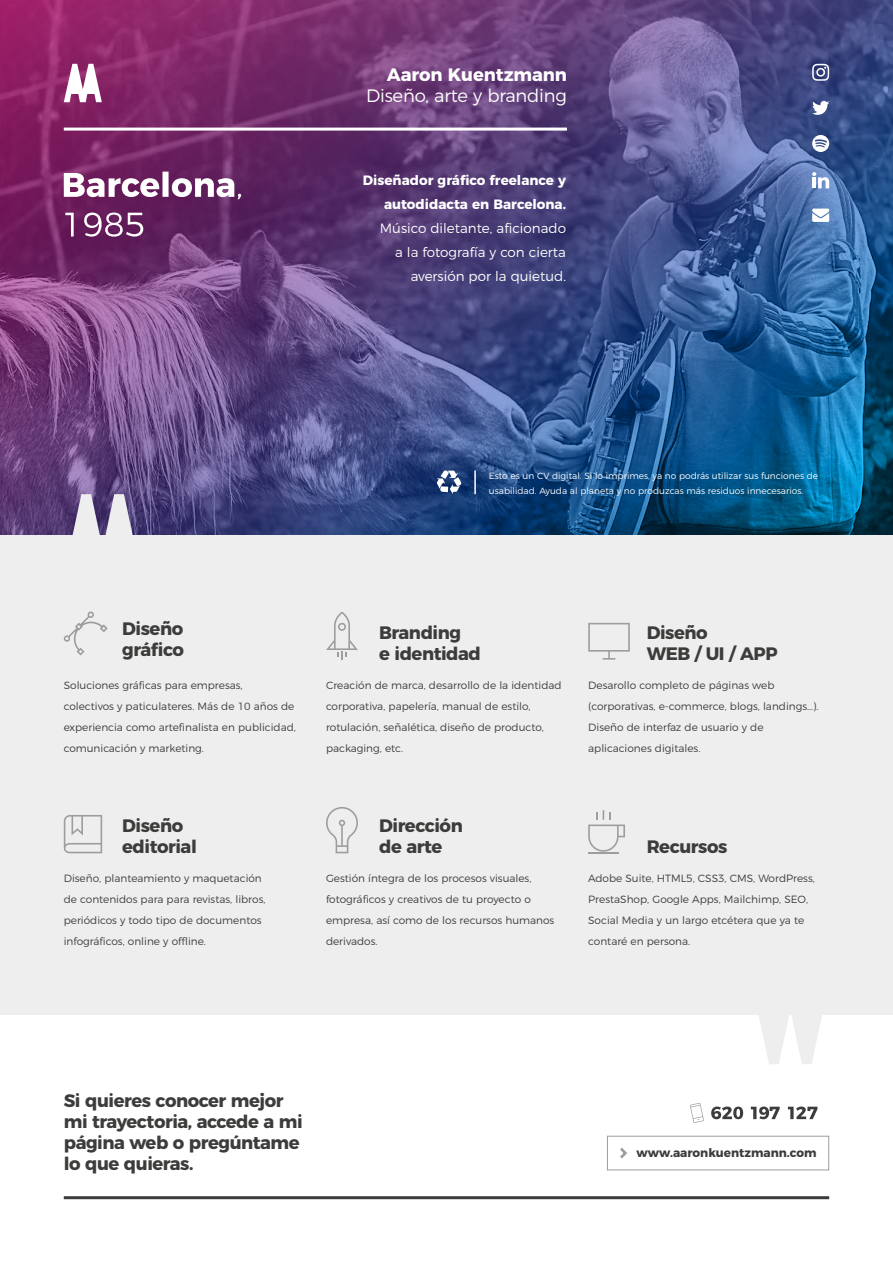
<style>
.page{position:relative;width:893px;height:1263px;background:#fff}
.page>*{position:absolute;margin:0;border:0;box-sizing:border-box;transform-origin:0 0}
.t1{font:700 18px/21px "Montserrat";letter-spacing:-.025em;color:#3c3c3b}
.t2{font:300 18px "Montserrat";letter-spacing:-.01em;color:#fff}
.t3{font:700 18px "Montserrat";letter-spacing:-.005em;color:#fff}
.t4{font:300 13.5px/24px "Montserrat";color:#fff;text-align:right}
.t5{font:700 13.5px/24px "Montserrat";color:#fff;text-align:right}
.t6{font:700 12px "Montserrat";color:#3c3c3b}
.t7{font:300 10.5px/21px "Montserrat";color:#3c3c3b}
.t8{font:300 9px/15px "Montserrat";color:#fff}
</style>
<div class="page">
<img style="left:0;top:0;width:893px;height:535px">
<svg style="left:64px;top:64px;width:38px;height:38px"></svg>
<hr style="left:64px;top:128px;width:503px;height:3px;background:#fff">
<hr style="left:64px;top:1196px;width:765px;height:3px;background:#3c3c3b">
<svg style="left:65px;top:213px;width:78px;height:24px"></svg>
<svg style="left:64px;top:172px;width:177px;height:27px"></svg>
<div style="left:0;top:535px;width:893px;height:479px;background:#eee"></div>
<svg style="left:752px;top:1014px;width:77px;height:50px"></svg>
<svg style="left:64px;top:494px;width:77px;height:41px;background:#998fad"></svg>
<svg style="left:63px;top:611px;width:45px;height:44px"></svg>
<svg style="left:588px;top:623px;width:42px;height:37px"></svg>
<svg style="left:326px;top:612px;width:32px;height:48px"></svg>
<svg style="left:64px;top:815px;width:38px;height:38px"></svg>
<svg style="left:326px;top:807px;width:32px;height:46px"></svg>
<hr style="left:588px;top:852px;width:31px;height:1px;background:#9d9d9c">
<svg style="left:588px;top:810px;width:37px;height:42px"></svg>
<svg style="left:690px;top:1103px;width:14px;height:20px"></svg>
<svg style="left:711px;top:1106px;width:106px;height:13px"></svg>
<svg style="left:620px;top:1148px;width:7px;height:11px"></svg>
<div style="left:607px;top:1136px;width:222px;height:34px;border:1px solid #9d9d9c"></div>
<svg style="left:812px;top:64px;width:17px;height:17px"></svg>
<svg style="left:812px;top:101px;width:17px;height:14px"></svg>
<svg style="left:812px;top:135px;width:17px;height:17px"></svg>
<svg style="left:812px;top:172px;width:17px;height:16px"></svg>
<svg style="left:812px;top:209px;width:17px;height:13px"></svg>
<svg style="left:437px;top:470px;width:24px;height:24px"></svg>
<hr style="left:474px;top:470px;width:2px;height:24px;background:#fff">
<h1 class="t3" style="left:387px;top:60px;width:182px">Aaron Kuentzmann</h1>
<h1 class="t2" style="left:366px;top:82px;width:202px">Diseño, arte y branding</h1>
<p class="t5" style="left:363px;top:167px;width:205px">Diseñador gráfico freelance y autodidacta en Barcelona.</p>
<p class="t4" style="left:380px;top:215px;width:188px">Músico diletante, aficionado a la fotografía y con cierta aversión por la quietud.</p>
<p class="t8" style="left:489px;top:468px;width:331px">Esto es un CV digital. Si lo imprimes, ya no podrás utilizar sus funciones de usabilidad. Ayuda al planeta y no produzcas más residuos innecesarios.</p>
<h1 class="t1" style="left:122px;top:616px;width:63px">Diseño gráfico</h1>
<p class="t7" style="left:64px;top:673px;width:234px">Soluciones gráficas para empresas,<br>colectivos y paticulateres. Más de 10 años de experiencia como artefinalista en publicidad, comunicación y marketing.</p>
<h1 class="t1" style="left:122px;top:814px;width:76px">Diseño editorial</h1>
<p class="t7" style="left:64px;top:867px;width:203px">Diseño, planteamiento y maquetación de contenidos para para revistas, libros, periódicos y todo tipo de documentos infográficos, online y offline.</p>
<h1 class="t1" style="left:379px;top:620px;width:103px">Branding<br>e identidad</h1>
<p class="t7" style="left:326px;top:673px;width:237px">Creación de marca, desarrollo de la identidad corporativa, papelería, manual de estilo, rotulación, señalética, diseño de producto, packaging, etc.</p>
<h1 class="t1" style="left:379px;top:814px;width:85px">Dirección de arte</h1>
<p class="t7" style="left:326px;top:867px;width:230px">Gestión íntegra de los procesos visuales, fotográficos y creativos de tu proyecto o empresa, así como de los recursos humanos derivados.</p>
<h1 class="t1" style="left:647px;top:620px;width:132px">Diseño<br>WEB / UI / APP</h1>
<p class="t7" style="left:588px;top:673px;width:232px">Desarollo completo de páginas web (corporativas, e-commerce, blogs, landings…).<br>Diseño de interfaz de usuario y de aplicaciones digitales.</p>
<h1 class="t1" style="left:647px;top:835px;width:82px">Recursos</h1>
<p class="t7" style="left:588px;top:867px;width:228px">Adobe Suite, HTML5, CSS3, CMS, WordPress, PrestaShop, Google Apps, Mailchimp, SEO, Social Media y un largo etcétera que ya te contaré en persona.</p>
<h1 class="t1" style="left:64px;top:1089px;width:240px">Si quieres conocer mejor mi trayectoria, accede a mi página web o pregúntame lo que quieras.</h1>
<p class="t6" style="left:636px;top:1143px;width:181px">www.aaronkuentzmann.com</p>
</div>
